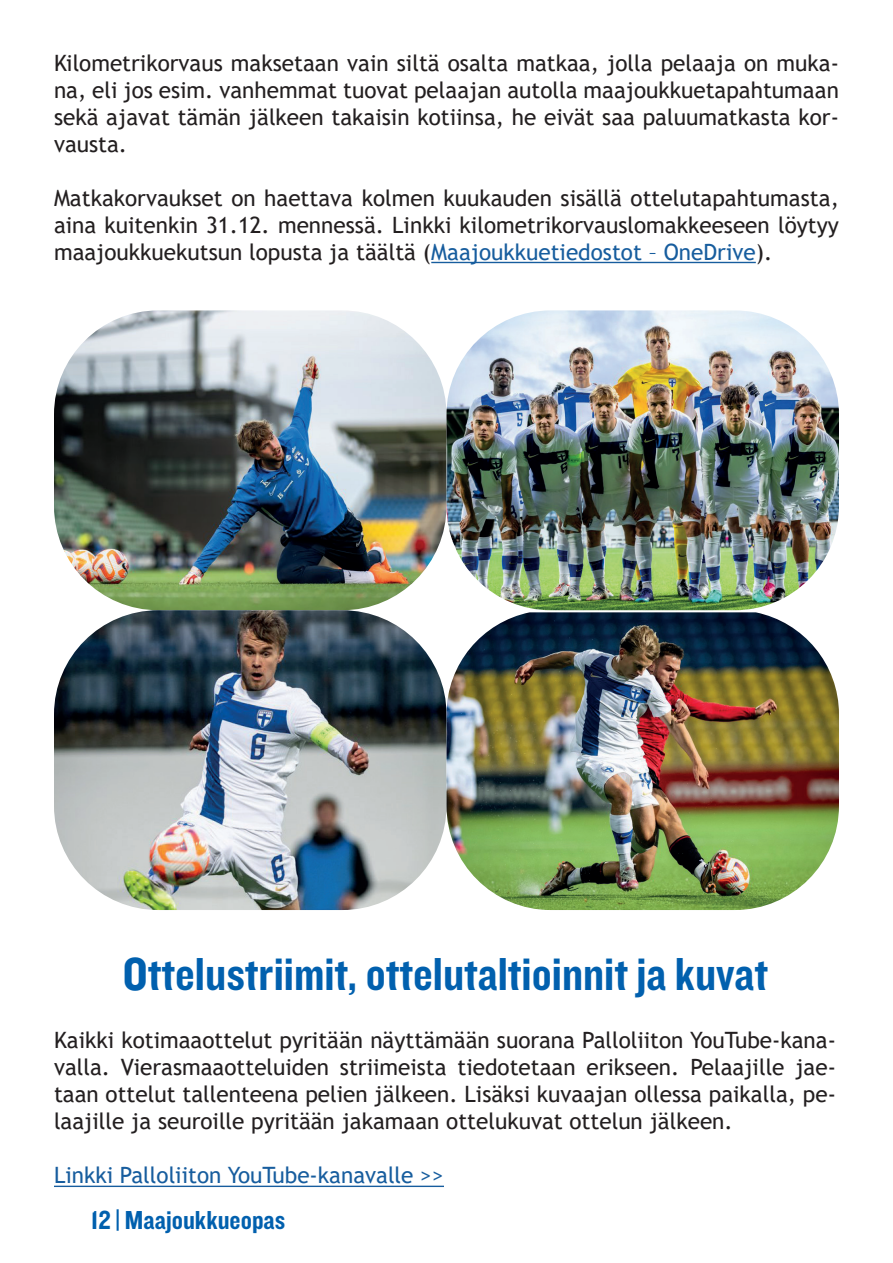
<style>
.page{position:relative;width:893px;height:1263px;background:#fff}
.page>*{position:absolute;margin:0;border:0;box-sizing:border-box;transform-origin:0 0}
.t1{font:48px "Knockout 50 Welterweight";color:#0160ae}
.t2{font:27px "Knockout 50 Welterweight";color:#0160ae}
.t3{font:22.5px/27px "Trebuchet MS";color:#231f20;text-align:justify}
.t4{font:22.5px "Trebuchet MS";color:#175d9e}
.s1{color:#175d9e}
</style>
<div class="page">
<hr style="left:54px;top:1185px;width:390px;height:2px;background:#175d9e">
<img style="left:54px;top:310px;width:785px;height:300px">
<img style="left:54px;top:610px;width:392px;height:300px">
<img style="left:446px;top:612px;width:393px;height:298px">
<hr style="left:431px;top:262px;width:325px;height:1px;background:#175d9e">
<p class="t3" style="left:54px;top:49px;width:786px">Kilometrikorvaus maksetaan vain siltä osalta matkaa, jolla pelaaja on muka&shy;na, eli jos esim. vanhemmat tuovat pelaajan autolla maajoukkuetapahtumaan sekä ajavat tämän jälkeen takaisin kotiinsa, he eivät saa paluumatkasta kor&shy;vausta.</p>
<p class="t3" style="left:54px;top:184px;width:786px">Matkakorvaukset on haettava kolmen kuukauden sisällä ottelutapahtumasta, aina kuitenkin 31.12. mennessä. Linkki kilometrikorvauslomakkeeseen löytyy maajoukkuekutsun lopusta ja täältä (<span class="s1">Maajoukkuetiedostot – OneDrive</span>).</p>
<h1 class="t1" style="left:123px;top:942px;width:647px">Ottelustriimit, ottelutaltioinnit ja kuvat</h1>
<p class="t3" style="left:54px;top:1027px;width:783px">Kaikki kotimaaottelut pyritään näyttämään suorana Palloliiton YouTube-kana&shy;valla. Vierasmaaotteluiden striimeista tiedotetaan erikseen. Pelaajille jae&shy;taan ottelut tallenteena pelien jälkeen. Lisäksi kuvaajan ollessa paikalla, pe&shy;laajille ja seuroille pyritään jakamaan ottelukuvat ottelun jälkeen.</p>
<p class="t4" style="left:54px;top:1161px;width:391px">Linkki Palloliiton YouTube-kanavalle &gt;&gt;</p>
<p class="t2" style="left:91px;top:1202px;width:196px">12 | Maajoukkueopas</p>
</div>
